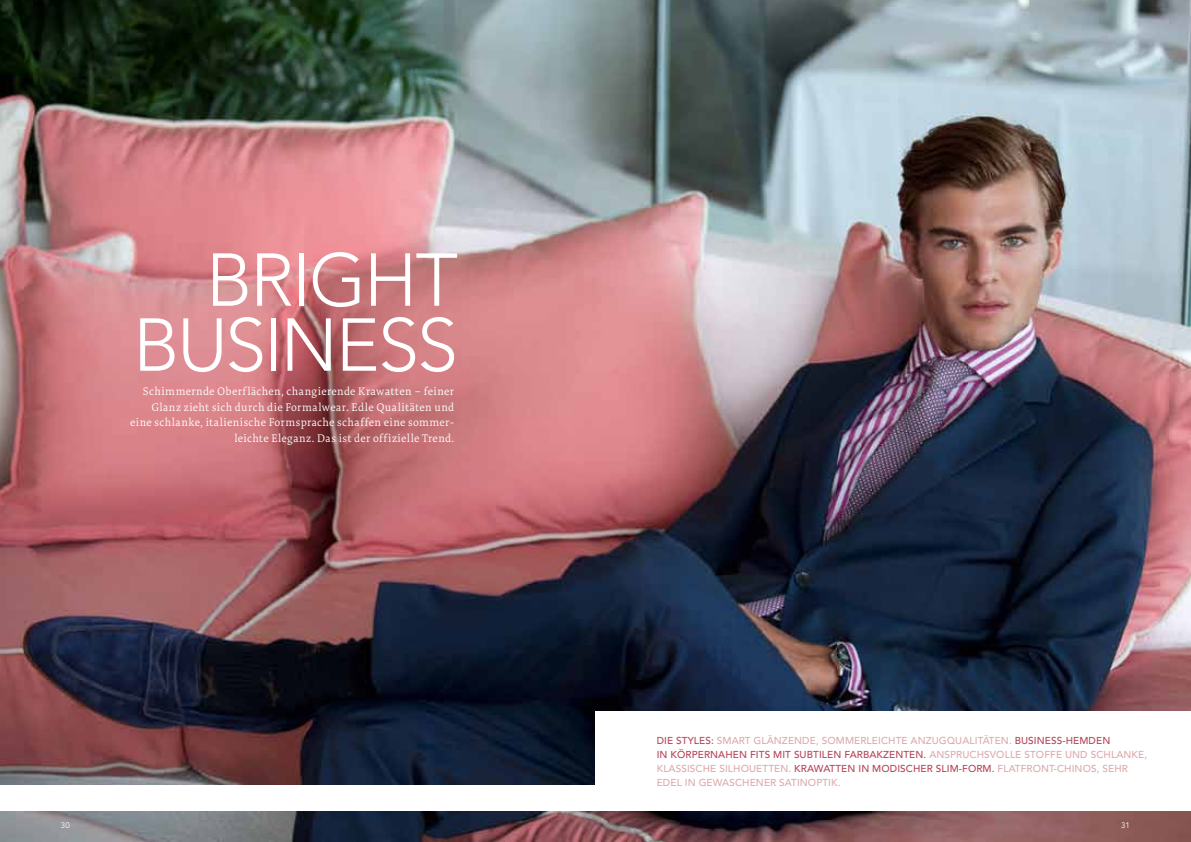
<style>
.page{position:relative;width:1191px;height:842px;background:#fff}
.page>*{position:absolute;margin:0;border:0;box-sizing:border-box;transform-origin:0 0}
.t1{font:300 74px/65px "Avenir LTCE";letter-spacing:-.03em;color:#fff;text-align:center}
.t2{font:300 11.3px/15.6px "Tundra Pro";letter-spacing:.035em;color:#fff;text-align:right}
.t3{font:500 10px/14px "Avenir LTCE";letter-spacing:.01em;color:#dcaaac}
.t4{font:8px "Avenir LTCE";color:#fff}
.s1{color:#b44357}
</style>
<div class="page">
<img style="left:0;top:0;width:1191px;height:842px">
<div style="left:0;top:785px;width:1191px;height:26px;background:#fff"></div>
<div style="left:595px;top:711px;width:596px;height:100px;background:#fff"></div>
<h1 class="t1" style="left:133px;top:248px;width:326px">BRIGHT<br>BUSINESS</h1>
<p class="t2" style="left:130px;top:384px;width:325px">Schimmernde Oberflächen, changierende Krawatten – feiner Glanz zieht sich durch die Formalwear. Edle Qualitäten und eine schlanke, italienische Formsprache schaffen eine sommer&shy;leichte Eleganz. Das ist der offizielle Trend.</p>
<p class="t3" style="left:657px;top:733px;width:492px"><span class="s1">DIE STYLES:</span> SMART GLÄNZENDE, SOMMERLEICHTE ANZUGQUALITÄTEN. <span class="s1">BUSINESS-H EMDEN<br>IN KÖRPERNAHEN FITS MIT SUBTILEN FARBAKZENTEN.</span> ANSPRUCHSVOLLE STOFFE UND SCHLANKE, KLASSISCHE SILHOUETTEN. <span class="s1">KRAWATTEN IN MODISCHER SLIM-FORM.</span> FLATFRONT-CHINOS, SEHR EDEL IN GEWASCHENER SATINOPTIK.</p>
<p class="t4" style="left:61px;top:821px;width:11px">30</p>
<p class="t4" style="left:1121px;top:821px;width:10px">31</p>
</div>
